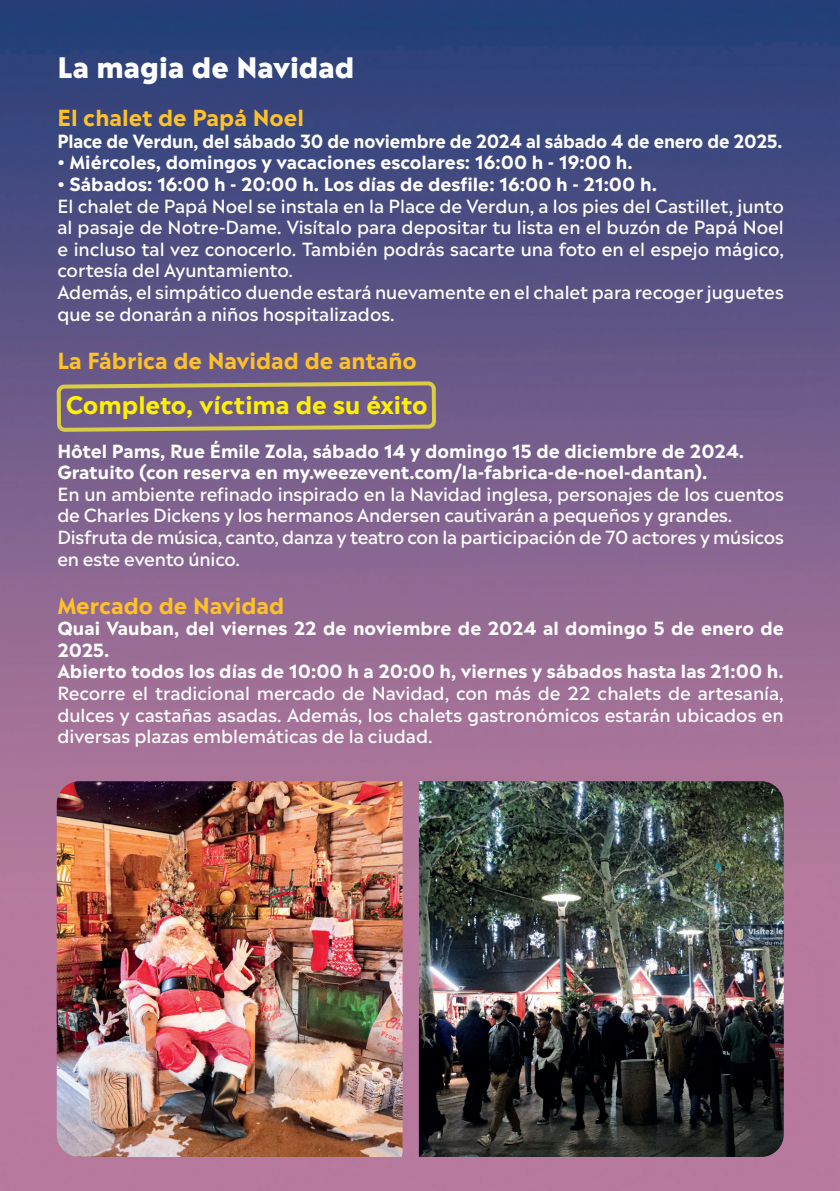
<style>
.page{position:relative;width:840px;height:1191px;background:#fff}
.page>*{position:absolute;margin:0;border:0;box-sizing:border-box;transform-origin:0 0}
.t1{font:800 28px "Madera";color:#fff}
.t2{font:700 24px "Madera";color:#fff101}
.t3{font:700 22px "Madera";color:#fec128}
.t4{font:500 18px/21.6px "Madera";letter-spacing:-.005em;color:#fff}
.t5{font:700 18px/21.6px "Madera";color:#fff}
.t6{font:700 18px "Madera";color:#fff;scale:.95 1}
</style>
<div class="page">
<img style="left:0;top:0;width:839px;height:1191px">
<img style="left:438px;top:781px;width:345px;height:376px">
<img style="left:55px;top:0;width:383px;height:1191px">
<h1 class="t1" style="left:57px;top:46px;width:298px">La magia de Navidad</h1>
<p class="t3" style="left:57px;top:101px;width:248px">El chalet de Papá Noel</p>
<p class="t6" style="left:57px;top:127px;width:764px">Place de Verdun, del sábado 30 de noviembre de 2024 al sábado 4 de enero de 2025.</p>
<p class="t5" style="left:57px;top:151px;width:576px">• Miércoles, domingos y vacaciones escolares: 16:00 h - 19:00 h.</p>
<p class="t5" style="left:57px;top:173px;width:600px">• Sábados: 16:00 h - 20:00 h. Los días de desfile: 16:00 h - 21:00 h.</p>
<p class="t4" style="left:57px;top:194px;width:727px">El chalet de Papá Noel se instala en la Place de Verdun, a los pies del Castillet, junto al pasaje de Notre-Dame. Visítalo para depositar tu lista en el buzón de Papá Noel e incluso tal vez conocerlo. También podrás sacarte una foto en el espejo mágico, cortesía del Ayuntamiento.<br>Además, el simpático duende estará nuevamente en el chalet para recoger juguetes que se donarán a niños hospitalizados.</p>
<p class="t3" style="left:57px;top:343px;width:360px">La Fábrica de Navidad de antaño</p>
<h2 class="t2" style="left:66px;top:387px;width:363px">Completo, víctima de su éxito</h2>
<p class="t5" style="left:57px;top:439px;width:688px">Hôtel Pams, Rue Émile Zola, sábado 14 y domingo 15 de diciembre de 2024.<br>Gratuito (con reserva en my.weezevent.com/la-fabrica-de-noel-dantan).</p>
<p class="t4" style="left:57px;top:482px;width:727px">En un ambiente refinado inspirado en la Navidad inglesa, personajes de los cuentos de Charles Dickens y los hermanos Andersen cautivarán a pequeños y grandes.<br>Disfruta de música, canto, danza y teatro con la participación de 70 actores y músicos en este evento único.</p>
<p class="t3" style="left:57px;top:588px;width:228px">Mercado de Navidad</p>
<p class="t5" style="left:57px;top:617px;width:727px">Quai Vauban, del viernes 22 de noviembre de 2024 al domingo 5 de enero de<br>2025.<br>Abierto todos los días de 10:00 h a 20:00 h, viernes y sábados hasta las 21:00 h.</p>
<p class="t4" style="left:57px;top:681px;width:727px;text-align:justify">Recorre el tradicional mercado de Navidad, con más de 22 chalets de artesanía, dulces y castañas asadas. Además, los chalets gastronómicos estarán ubicados en diversas plazas emblemáticas de la ciudad.</p>
</div>
